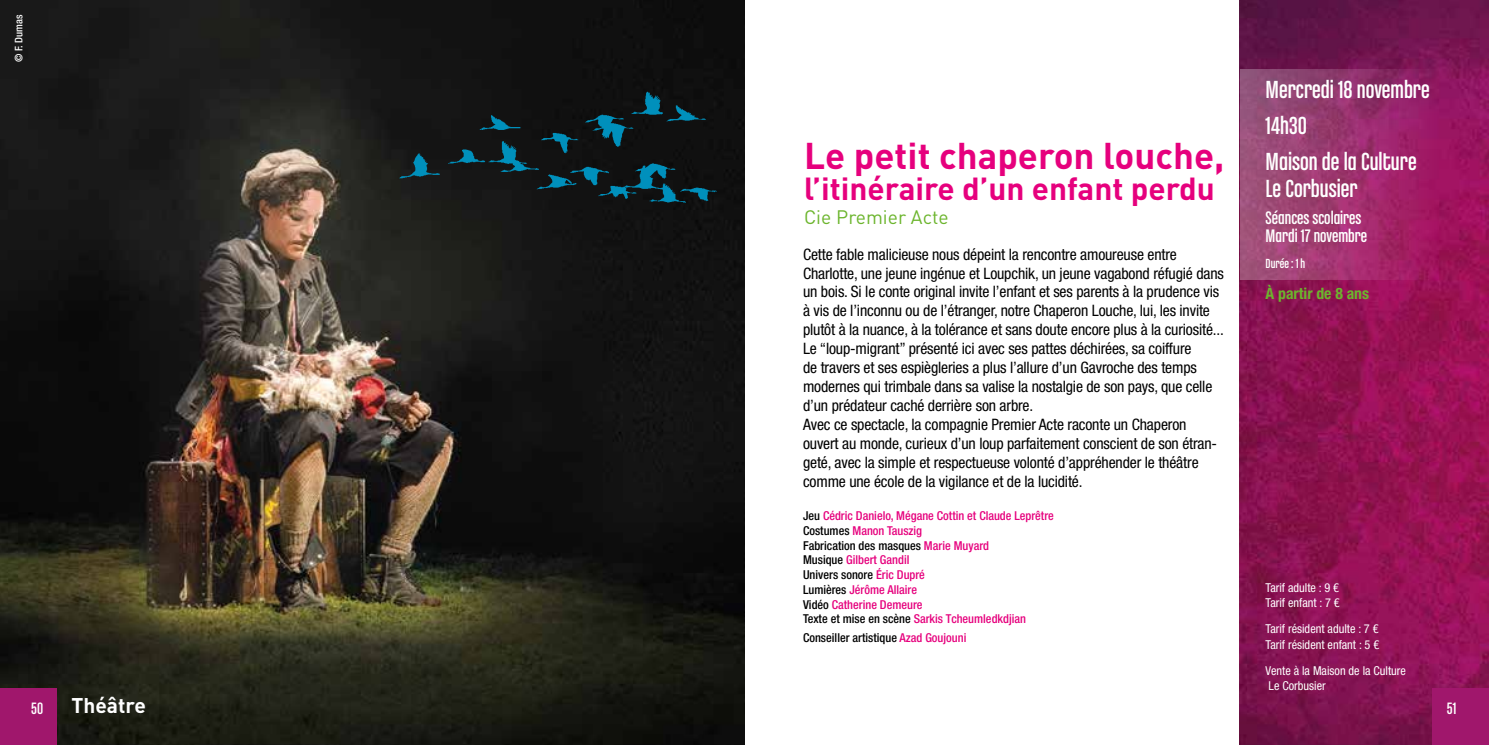
<style>
.page{position:relative;width:1489px;height:745px;background:#fff}
.page>*{position:absolute;margin:0;border:0;box-sizing:border-box;transform-origin:0 0}
.t1{font:700 36.75px "DIN Pro";color:#e6007d}
.t2{font:700 31.5px "DIN Pro";color:#e6007d}
.t3{font:26.25px/36.2px "Chalet Comprime Cologne Eighty";color:#fff}
.t4{font:700 21px "DIN Pro";color:#fff}
.t5{font:19.25px/17.5px "Chalet Comprime Cologne Eighty";color:#fff}
.t6{font:19.25px "DIN Pro";color:#6cb52d}
.t7{font:17.5px "Chalet Comprime Cologne Eighty";color:#fff}
.t8{font:condensed 15.75px/18.9px "Helvetica Neue LT Std";letter-spacing:-.01em;color:#000}
.t9{font:700 condensed 15.75px "Helvetica Neue LT Std";color:#6cb52d}
.t10{font:14px "Chalet Comprime Cologne Eighty";color:#fff}
.t11{font:500 condensed 12.25px/14.7px "Helvetica Neue LT Std";color:#e6007d}
.t12{font:condensed 12.25px/15.8px "Helvetica Neue LT Std";color:#fff}
.t13{font:500 condensed 12.25px "Helvetica Neue LT Std";color:#000}
.t14{font:500 condensed 10.5px "Helvetica Neue LT Std";color:#fff}
.s1{color:#000}
.s2{color:#e6007d}
</style>
<div class="page">
<img style="left:0;top:0;width:744px;height:744px">
<img style="left:1239px;top:0;width:249px;height:744px">
<svg style="left:1239px;top:69px;width:249px;height:211px;background:#9b2e6b"></svg>
<div style="left:0;top:688px;width:57px;height:56px;background:#a0176c"></div>
<div style="left:1432px;top:688px;width:56px;height:56px;background:#a0176c"></div>
<img style="left:327px;top:65px;width:418px;height:176px">
<p class="t14" style="left:12px;top:62px;width:49px;rotate:-90deg">© F. Dumas</p>
<h1 class="t1" style="left:804px;top:130px;width:422px">Le petit chaperon louche,</h1>
<h2 class="t2" style="left:804px;top:167px;width:412px">l’itinéraire d’un enfant perdu</h2>
<p class="t6" style="left:804px;top:203px;width:146px">Cie Premier Acte</p>
<p class="t8" style="left:803px;top:244px;width:422px">Cette fable malicieuse nous dépeint la rencontre amoureuse entre Charlotte, une jeune ingénue et Loupchik, un jeune vagabond réfugié dans un bois. Si le conte original invite l’enfant et ses parents à la prudence vis à vis de l’inconnu ou de l’étranger, notre Chaperon Louche, lui, les invite plutôt à la nuance, à la tolérance et sans doute encore plus à la curiosité...<br>Le “loup-migrant” présenté ici avec ses pattes déchirées, sa coiffure<br>de travers et ses espiègleries a plus l’allure d’un Gavroche des temps modernes qui trimbale dans sa valise la nostalgie de son pays, que celle d’un prédateur caché derrière son arbre.<br>Avec ce spectacle, la compagnie Premier Acte raconte un Chaperon ouvert au monde, curieux d’un loup parfaitement conscient de son étran&shy;geté, avec la simple et respectueuse volonté d’appréhender le théâtre comme une école de la vigilance et de la lucidité.</p>
<p class="t11" style="left:803px;top:508px;width:252px"><span class="s1">Jeu</span> Cédric Danielo, Mégane Cottin et Claude Leprêtre<br><span class="s1">Costumes</span> Manon Tauszig<br><span class="s1">Fabrication des masques</span> Marie Muyard<br><span class="s1">Musique</span> Gilbert Gandil<br><span class="s1">Univers sonore</span> Éric Dupré<br><span class="s1">Lumières</span> Jérôme Allaire<br><span class="s1">Vidéo</span> Catherine Demeure<br><span class="s1">Texte et mise en scène</span> Sarkis Tcheumledkdjian</p>
<p class="t13" style="left:803px;top:630px;width:165px">Conseiller artistique <span class="s2">Azad Goujouni</span></p>
<h3 class="t3" style="left:1265px;top:71px;width:166px">Mercredi 18 novembre<br>14h30<br>Maison de la Culture</h3>
<h3 class="t3" style="left:1265px;top:169px;width:94px">Le Corbusier</h3>
<p class="t5" style="left:1265px;top:208px;width:103px">Séances scolaires<br>Mardi 17 novembre</p>
<p class="t10" style="left:1265px;top:256px;width:41px">Durée : 1h</p>
<p class="t9" style="left:1265px;top:284px;width:105px">À partir de 8 ans</p>
<p class="t12" style="left:1265px;top:579px;width:76px">Tarif adulte : 9 €<br>Tarif enfant : 7 €</p>
<p class="t12" style="left:1265px;top:620px;width:115px">Tarif résident adulte : 7 €<br>Tarif résident enfant : 5 €</p>
<p class="t12" style="left:1265px;top:662px;width:142px">Vente à la Maison de la Culture<br>Le Corbusier</p>
<h3 class="t4" style="left:71px;top:691px;width:76px">Théâtre</h3>
<p class="t7" style="left:31px;top:698px;width:14px">50</p>
<p class="t7" style="left:1446px;top:698px;width:11px">51</p>
</div>
